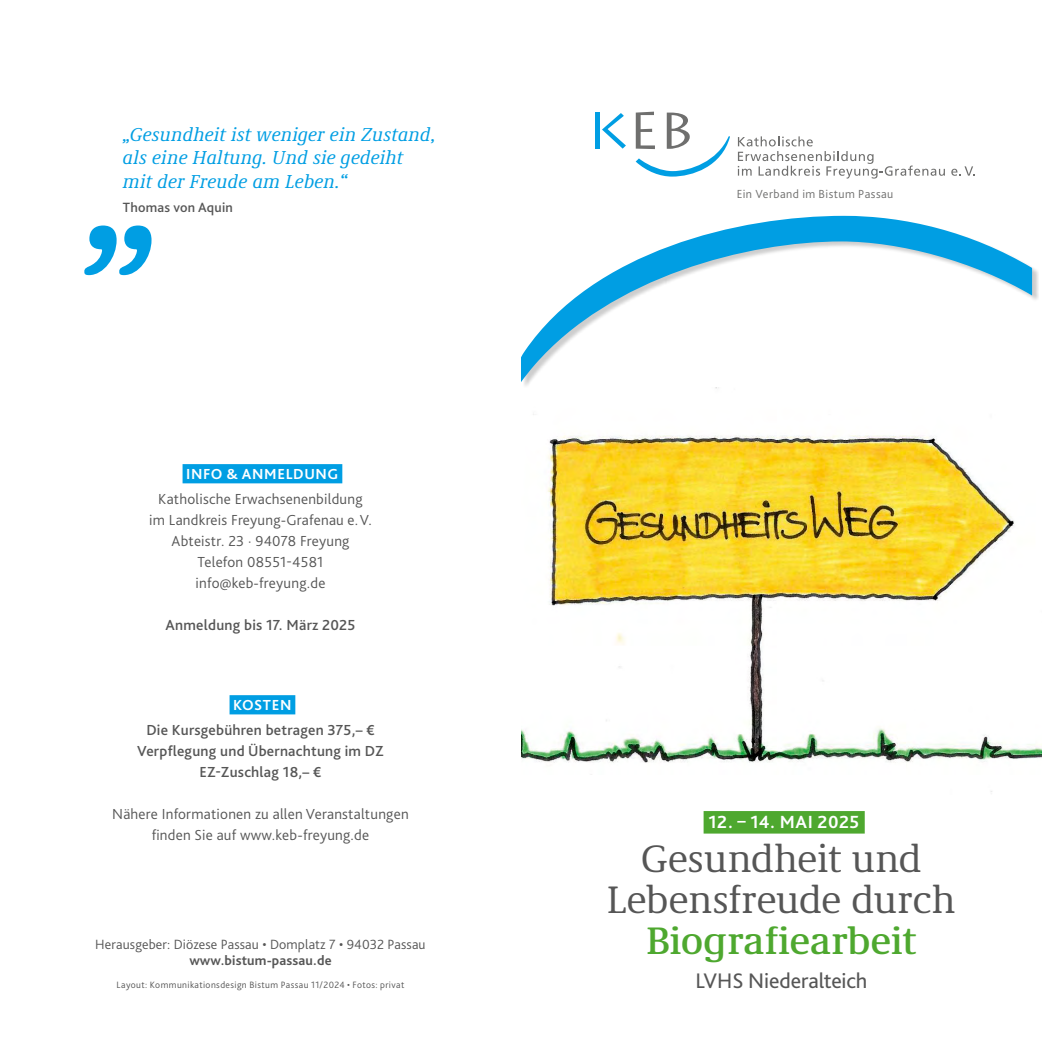
<style>
.page{position:relative;width:1042px;height:1042px;background:#fff}
.page>*{position:absolute;margin:0;border:0;box-sizing:border-box;transform-origin:0 0}
.Headline_Titel___Flyer{font:39.38px/40.9px "Demos Next Pro";letter-spacing:-.005em;color:#565656;text-align:center}
.Headline_Titel___Flyer-2{font:22.05px "Bliss Pro";letter-spacing:-.005em;color:#565656}
.Zitat___Flyer{font:italic 19.25px/23.6px "Demos Next Pro";letter-spacing:.015em;color:#009ee3}
.Markette_Info___Flyer{font:700 18.38px "Bliss Pro";letter-spacing:.03em;color:#fff}
.Fließtext_Kontakt___Flyer{font:300 15.22px/21px "Bliss Pro";letter-spacing:.015em;color:#565656;text-align:center}
.Fließtext_Kontakt___Flyer-2{font:500 15.22px "Bliss Pro";letter-spacing:.015em;color:#565656}
.Markette_Kontakt___Flyer{font:700 15.22px "Bliss Pro";letter-spacing:.04em;color:#fff}
.Herausgeber___Flyer{font:300 14px "Bliss Pro";letter-spacing:.01em;color:#565656}
.Herausgeber___Flyer-2{font:700 14px "Bliss Pro";letter-spacing:.01em;color:#565656}
.Autorenzeile_Zitat___Flyer{font:500 14px "Bliss Pro";letter-spacing:.015em;color:#565656}
.Impressum___Flyer{font:300 12.25px "Bliss Pro";letter-spacing:.035em;color:#6f6f6e}
.Impressum___Flyer-2{font:300 9.62px "Bliss Pro";letter-spacing:.04em;color:#565656}
.s1{font-weight:500;color:#4ea82f}
</style>
<div class="page">
<img style="left:521px;top:414px;width:521px;height:378px">
<svg style="left:521px;top:216px;width:511px;height:166px"></svg>
<div style="left:183px;top:464px;width:159px;height:19px;background:#009ee3"></div>
<div style="left:229px;top:695px;width:66px;height:19px;background:#009ee3"></div>
<div style="left:703px;top:811px;width:162px;height:22px;background:#4ea82f"></div>
<svg style="left:951px;top:166px;width:24px;height:10px"></svg>
<svg style="left:738px;top:136px;width:207px;height:43px"></svg>
<div style="left:595px;top:112px;width:5px;height:37px;background:#009ee3"></div>
<svg style="left:602px;top:113px;width:24px;height:36px"></svg>
<svg style="left:636px;top:112px;width:94px;height:65px"></svg>
<svg style="left:84px;top:225px;width:67px;height:50px"></svg>
<p class="Zitat___Flyer" style="left:123px;top:121px;width:314px">„Gesundheit ist weniger ein Zustand, als eine Haltung. Und sie gedeiht mit der Freude am Leben.“</p>
<p class="Autorenzeile_Zitat___Flyer" style="left:123px;top:198px;width:111px">Thomas von Aquin</p>
<p class="Markette_Kontakt___Flyer" style="left:186px;top:464px;width:154px">INFO &amp; ANMELDUNG</p>
<p class="Fließtext_Kontakt___Flyer" style="left:149px;top:489px;width:224px">Katholische Erwachsenenbildung im Landkreis Freyung-Grafenau e.V.</p>
<p class="Fließtext_Kontakt___Flyer" style="left:171px;top:531px;width:179px">Abteistr. 23 · 94078 Freyung</p>
<p class="Fließtext_Kontakt___Flyer" style="left:197px;top:552px;width:127px">Telefon 08551-4581</p>
<p class="Fließtext_Kontakt___Flyer" style="left:196px;top:573px;width:131px">info@keb-freyung.de</p>
<p class="Fließtext_Kontakt___Flyer-2" style="left:165px;top:616px;width:191px">Anmeldung bis 17. März 2025</p>
<p class="Markette_Kontakt___Flyer" style="left:233px;top:695px;width:60px">KOSTEN</p>
<p class="Fließtext_Kontakt___Flyer-2" style="left:146px;top:721px;width:230px">Die Kursgebühren betragen 375,– €</p>
<p class="Fließtext_Kontakt___Flyer-2" style="left:137px;top:742px;width:248px">Verpflegung und Übernachtung im DZ</p>
<p class="Fließtext_Kontakt___Flyer-2" style="left:200px;top:763px;width:123px">EZ-Zuschlag 18,– €</p>
<p class="Fließtext_Kontakt___Flyer" style="left:112px;top:804px;width:298px">Nähere Informationen zu allen Veranstaltungen</p>
<p class="Fließtext_Kontakt___Flyer" style="left:152px;top:825px;width:219px">finden Sie auf www.keb-freyung.de</p>
<p class="Herausgeber___Flyer" style="left:95px;top:935px;width:332px">Herausgeber: Diözese Passau • Domplatz 7 • 94032 Passau</p>
<p class="Herausgeber___Flyer-2" style="left:189px;top:952px;width:144px">www.bistum-passau.de</p>
<p class="Impressum___Flyer-2" style="left:117px;top:978px;width:289px">Layout: Kommunikationsdesign Bistum Passau 11/2024 • Fotos: privat</p>
<p class="Impressum___Flyer" style="left:737px;top:186px;width:158px">Ein Verband im Bistum Passau</p>
<p class="Markette_Info___Flyer" style="left:708px;top:811px;width:152px">12. – 14. MAI 2025</p>
<p class="Headline_Titel___Flyer" style="left:607px;top:837px;width:350px">Gesundheit und<br>Lebensfreude durch<br><span class="s1">Biografiearbeit</span></p>
<p class="Headline_Titel___Flyer-2" style="left:695px;top:966px;width:173px">LVHS Niederalteich</p>
</div>
